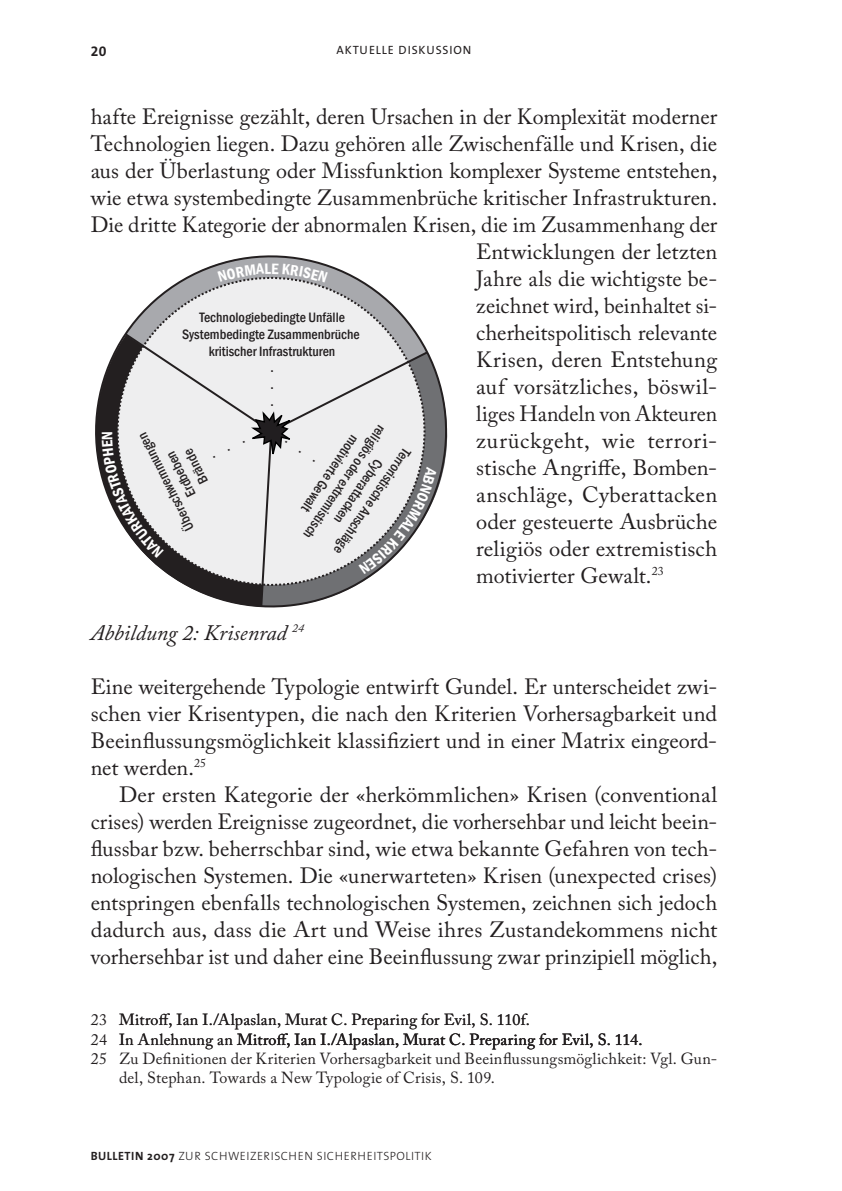
<style>
.page{position:relative;width:842px;height:1191px;background:#fff}
.page>*{position:absolute;margin:0;border:0;box-sizing:border-box;transform-origin:0 0}
._05_Fussnotentext{font:22px "Adobe Caslon Pro";letter-spacing:.005em;color:#231f20}
._01_Lauftext{font:22px/27px "Adobe Caslon Pro";letter-spacing:.005em;color:#231f20;text-align:justify}
._02_Lauftext_ohne_Ei{font:22px/27px "Adobe Caslon Pro";color:#231f20;text-align:justify}
._05_Fussnotentext-2{font:22px "Adobe Caslon Pro";letter-spacing:.03em;color:#231f20}
._03_Beschriftung_Gra{font:italic 22px "Adobe Caslon Pro";color:#231f20}
._05_Fussnotentext-3{font:16px/19.2px "Adobe Caslon Pro";letter-spacing:.015em;color:#231f20}
.t1{font:500 condensed 14px/16.8px "Franklin Gothic";color:#231f20;text-align:center}
.t2{font:14px "The Sans Bold Expert";color:#231f20}
.t3{font:300 12px "The Sans";letter-spacing:.04em;color:#231f20}
.t4{font:12px "The Sans";letter-spacing:.075em;color:#231f20}
.s1{font-weight:700}
</style>
<div class="page">
<svg style="left:97px;top:260px;width:348px;height:231px"></svg>
<svg style="left:218px;top:263px;width:110px;height:20px;background:#a8a9ac"></svg>
<svg style="left:102px;top:331px;width:335px;height:277px;background:#d0d0d1"></svg>
<p class="t2" style="left:91px;top:39px;width:17px">20</p>
<p class="t4" style="left:336px;top:40px;width:136px">AKTUELLE DISKUSSION</p>
<p class="_05_Fussnotentext" style="left:91px;top:103px;width:628px">hafte Ereignisse gezählt, deren Ursachen in der Komplexität moderner</p>
<p class="_05_Fussnotentext" style="left:91px;top:130px;width:628px">Technologien liegen. Dazu gehören alle Zwischenfälle und Krisen, die</p>
<p class="_05_Fussnotentext" style="left:91px;top:157px;width:628px">aus der Überlastung oder Missfunktion komplexer Systeme entstehen,</p>
<p class="_05_Fussnotentext" style="left:91px;top:184px;width:628px">wie etwa systembedingte Zusammenbrüche kritischer Infrastrukturen.</p>
<p class="_05_Fussnotentext" style="left:91px;top:211px;width:628px">Die dritte Kategorie der abnormalen Krisen, die im Zusammenhang der</p>
<p class="_05_Fussnotentext" style="left:476px;top:238px;width:242px">Entwicklungen der letzten</p>
<p class="_05_Fussnotentext" style="left:476px;top:265px;width:242px">Jahre als die wichtigste be-</p>
<p class="_05_Fussnotentext" style="left:476px;top:292px;width:242px">zeichnet wird, beinhaltet si-</p>
<p class="_05_Fussnotentext" style="left:476px;top:319px;width:242px">cherheitspolitisch relevante</p>
<p class="_05_Fussnotentext" style="left:476px;top:346px;width:242px">Krisen, deren Entstehung</p>
<p class="_05_Fussnotentext" style="left:476px;top:373px;width:242px">auf vorsätzliches, böswil-</p>
<p class="_05_Fussnotentext" style="left:476px;top:400px;width:242px">liges Handeln von Akteuren</p>
<p class="_05_Fussnotentext-2" style="left:476px;top:427px;width:242px">zurückgeht, wie terrori-</p>
<p class="_05_Fussnotentext" style="left:476px;top:454px;width:242px">stische Angriffe, Bomben-</p>
<p class="_05_Fussnotentext" style="left:476px;top:481px;width:242px">anschläge, Cyberattacken</p>
<p class="_05_Fussnotentext" style="left:476px;top:508px;width:242px">oder gesteuerte Ausbrüche</p>
<p class="_05_Fussnotentext" style="left:476px;top:535px;width:242px">religiös oder extremistisch</p>
<p class="_05_Fussnotentext" style="left:476px;top:562px;width:189px">motivierter Gewalt.<sup>23</sup></p>
<p class="t1" style="left:182px;top:309px;width:179px">Technologiebedingte Unfälle<br>Systembedingte Zusammenbrüche kritischer Infrastrukturen<br>.<br>.<br>.</p>
<p class="t1" style="left:183px;top:533px;width:109px;rotate:-117deg">Überschwemmungen<br>Erdbeben<br>Brände<br>.<br>.<br>.</p>
<p class="t1" style="left:417px;top:450px;width:136px;rotate:124deg">Terroristische Anschläge<br>Cyberattacken<br>religiös oder extremistisch motivierte Gewalt<br>.<br>.<br>.</p>
<p class="_03_Beschriftung_Gra" style="left:91px;top:619px;width:215px">Abbildung 2: Krisenrad <sup>24</sup></p>
<p class="_02_Lauftext_ohne_Ei" style="left:91px;top:672px;width:628px">Eine weitergehende Typologie entwirft Gundel. Er unterscheidet zwi&shy;schen vier Krisentypen, die nach den Kriterien Vorhersagbarkeit und Beeinflussungsmöglichkeit klassifiziert und in einer Matrix eingeord&shy;net werden.<sup>25</sup></p>
<p class="_01_Lauftext" style="left:91px;top:780px;width:628px;text-indent:28px">Der ersten Kategorie der «herkömmlichen» Krisen (conventional crises) werden Ereignisse zugeordnet, die vorhersehbar und leicht beein&shy;flussbar bzw. beherrschbar sind, wie etwa bekannte Gefahren von tech&shy;nologischen Systemen. Die «unerwarteten» Krisen (unexpected crises) entspringen ebenfalls technologischen Systemen, zeichnen sich jedoch dadurch aus, dass die Art und Weise ihres Zustandekommens nicht vorhersehbar ist und daher eine Beeinflussung zwar prinzipiell möglich,</p>
<p class="_05_Fussnotentext-3" style="left:91px;top:1010px;width:441px">23 Mitroff, Ian I./Alpaslan, Murat C. Preparing for Evil, S. 110f.</p>
<p class="_05_Fussnotentext-3" style="left:91px;top:1029px;width:553px">24 In Anlehnung an Mitroff, Ian I./Alpaslan, Murat C. Preparing for Evil, S. 114.</p>
<p class="_05_Fussnotentext-3" style="left:119px;top:1048px;width:600px;text-indent:-28px">25 Zu Definitionen der Kriterien Vorhersagbarkeit und Beeinflussungsmöglichkeit: Vgl. Gun&shy;del, Stephan. Towards a New Typologie of Crisis, S. 109.</p>
<p class="t3" style="left:91px;top:1146px;width:343px"><span class="s1">BULLETIN 2007</span> ZUR SCHWEIZERISCHEN SICHERHEITSPOLITIK</p>
</div>
